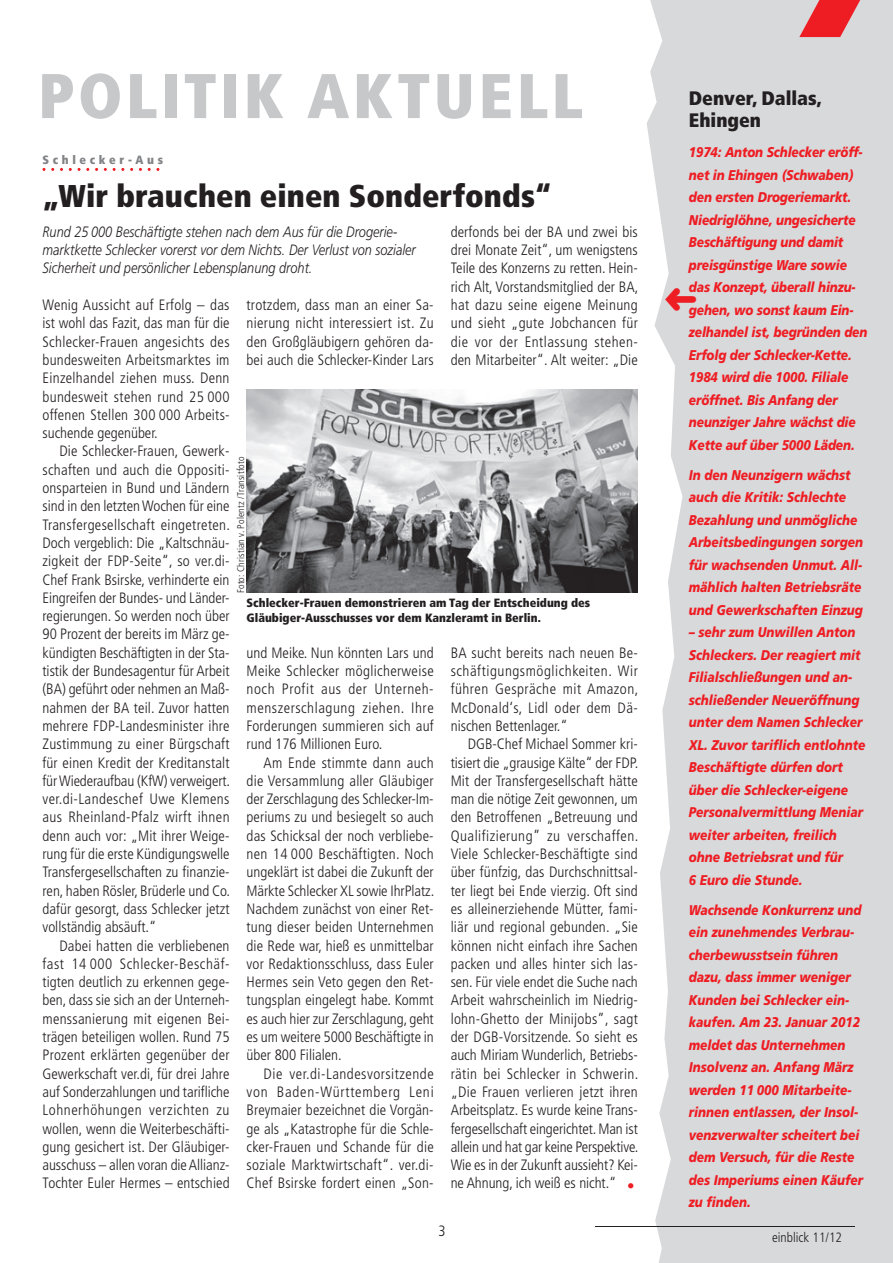
<style>
.page{position:relative;width:893px;height:1263px;background:#fff}
.page>*{position:absolute;margin:0;border:0;box-sizing:border-box;transform-origin:0 0}
.t1{font:900 condensed 63px "Frutiger";letter-spacing:.06em;color:#c7c8ca}
.t2{font:900 condensed 31.5px "Frutiger";color:#231f20}
.t3{font:900 condensed 19.5px/22.5px "Frutiger";color:#231f20}
.t4{font:300 condensed 15px/18.3px "Frutiger";letter-spacing:.005em;color:#231f20;text-align:justify}
.t5{font:italic 300 15px/18.3px "Frutiger";color:#231f20;scale:.85 1}
.t6{font:italic 900 14.1px/22.5px "Frutiger";color:#ee1d23;scale:.85 1}
.t7{font:300 condensed 13.5px "Frutiger";color:#231f20}
.t8{font:900 condensed 12px/15px "Frutiger";color:#231f20}
.t9{font:900 condensed 12px "Frutiger";letter-spacing:.3em;color:#808285}
.t10{font:300 condensed 9.75px "Frutiger";letter-spacing:.015em;color:#231f20}
.s1{color:#ee1d23}
</style>
<div class="page">
<svg style="left:646px;top:0;width:247px;height:1263px;background:#dbdbdd"></svg>
<svg style="left:42px;top:168px;width:117px;height:3px"></svg>
<hr style="left:595px;top:1226px;width:260px;height:1px;background:#231f20">
<img style="left:247px;top:389px;width:391px;height:203px">
<svg style="left:799px;top:0;width:68px;height:37px;background:#e5686c"></svg>
<svg style="left:665px;top:288px;width:31px;height:23px"></svg>
<h1 class="t1" style="left:38px;top:71px;width:546px">POLITIK AKTUELL</h1>
<p class="t9" style="left:42px;top:155px;width:122px">Schlecker-Aus</p>
<h2 class="t2" style="left:42px;top:183px;width:511px">„Wir brauchen einen Sonderfonds“</h2>
<p class="t5" style="left:42px;top:224px;width:441px">Rund 25 000 Beschäftigte stehen nach dem Aus für die Drogerie&shy;marktkette Schlecker vorerst vor dem Nichts. Der Verlust von sozialer<br>Sicherheit und persönlicher Lebensplanung droht.</p>
<p class="t4" style="left:451px;top:224px;width:189px">derfonds bei der BA und zwei bis drei Monate Zeit“, um wenigstens Teile des Konzerns zu retten. Hein&shy;rich Alt, Vorstandsmitglied der BA, hat dazu seine eigene Meinung und sieht „gute Jobchancen für die vor der Entlassung stehen&shy;den Mitarbeiter“. Alt weiter: „Die</p>
<p class="t4" style="left:42px;top:297px;width:189px">Wenig Aussicht auf Erfolg – das ist wohl das Fazit, das man für die Schlecker-Frauen angesichts des bundesweiten Arbeitsmarktes im Einzelhandel ziehen muss. Denn bundesweit stehen rund 25 000 offenen Stellen 300 000 Arbeits&shy;suchende gegenüber.</p>
<p class="t4" style="left:42px;top:443px;width:189px;text-indent:17px">Die Schlecker-Frauen, Gewerk&shy;schaften und auch die Oppositi&shy;onsparteien in Bund und Ländern sind in den letzten Wochen für eine Transfergesellschaft eingetreten.<br>Doch vergeblich: Die „Kaltschnäu&shy;zigkeit der FDP-Seite“, so ver.di-Chef Frank Bsirske, verhinderte ein Eingreifen der Bundes- und Länder&shy;regierungen. So werden noch über 90 Prozent der bereits im März ge&shy;kündigten Beschäftigten in der Sta&shy;tistik der Bundesagentur für Arbeit (BA) geführt oder nehmen an Maß&shy;nahmen der BA teil. Zuvor hatten mehrere FDP-Landesminister ihre Zustimmung zu einer Bürgschaft für einen Kredit der Kreditanstalt für Wiederaufbau (KfW) verweigert. ver.di-Landeschef Uwe Klemens aus Rheinland-Pfalz wirft ihnen denn auch vor: „Mit ihrer Weige&shy;rung für die erste Kündigungswelle Transfergesellschaften zu finanzie&shy;ren, haben Rösler, Brüderle und Co. dafür gesorgt, dass Schlecker jetzt vollständig absäuft.“</p>
<p class="t4" style="left:42px;top:937px;width:189px;text-indent:17px">Dabei hatten die verbliebenen fast 14 000 Schlecker-Beschäf&shy;tigten deutlich zu erkennen gege&shy;ben, dass sie sich an der Unterneh&shy;menssanierung mit eigenen Bei&shy;trägen beteiligen wollen. Rund 75<br>Prozent erklärten gegenüber der Gewerkschaft ver.di, für drei Jahre auf Sonderzahlungen und tarifliche Lohnerhöhungen verzichten zu wollen, wenn die Weiterbeschäfti&shy;gung gesichert ist. Der Gläubiger&shy;ausschuss – allen voran die Allianz-Tochter Euler Hermes – entschied</p>
<p class="t4" style="left:247px;top:297px;width:189px">trotzdem, dass man an einer Sa&shy;nierung nicht interessiert ist. Zu den Großgläubigern gehören da&shy;bei auch die Schlecker-Kinder Lars</p>
<p class="t10" style="left:237px;top:593px;width:138px;rotate:-90deg">Foto: Christian v. Polentz /Transitfoto</p>
<p class="t8" style="left:247px;top:596px;width:345px">Schlecker-Frauen demonstrieren am Tag der Entscheidung des<br>Gläubiger-Ausschusses vor dem Kanzleramt in Berlin.</p>
<p class="t4" style="left:247px;top:645px;width:189px">und Meike. Nun könnten Lars und Meike Schlecker möglicherweise noch Profit aus der Unterneh&shy;menszerschlagung ziehen. Ihre Forderungen summieren sich auf rund 176 Millionen Euro.</p>
<p class="t4" style="left:247px;top:754px;width:189px;text-indent:17px">Am Ende stimmte dann auch die Versammlung aller Gläubiger der Zerschlagung des Schlecker-Im&shy;periums zu und besiegelt so auch das Schicksal der noch verbliebe&shy;nen 14 000 Beschäftigten. Noch ungeklärt ist dabei die Zukunft der Märkte Schlecker XL sowie IhrPlatz.<br>Nachdem zunächst von einer Ret&shy;tung dieser beiden Unternehmen die Rede war, hieß es unmittelbar vor Redaktionsschluss, dass Euler Hermes sein Veto gegen den Ret&shy;tungsplan eingelegt habe. Kommt es auch hier zur Zerschlagung, geht es um weitere 5000 Beschäftigte in über 800 Filialen.</p>
<p class="t4" style="left:247px;top:1066px;width:189px;text-indent:17px">Die ver.di-Landesvorsitzende von Baden-Württemberg Leni Breymaier bezeichnet die Vorgän&shy;ge als „Katastrophe für die Schle&shy;cker-Frauen und Schande für die soziale Marktwirtschaft“. ver.di-Chef Bsirske fordert einen „Son-</p>
<p class="t4" style="left:451px;top:645px;width:189px">BA sucht bereits nach neuen Be&shy;schäftigungsmöglichkeiten. Wir führen Gespräche mit Amazon, McDonald‘s, Lidl oder dem Dä&shy;nischen Bettenlager.“</p>
<p class="t4" style="left:451px;top:736px;width:189px;text-indent:17px">DGB-Chef Michael Sommer kri&shy;tisiert die „grausige Kälte“ der FDP.<br>Mit der Transfergesellschaft hätte man die nötige Zeit gewonnen, um den Betroffenen „Betreuung und Qualifizierung” zu verschaffen.<br>Viele Schlecker-Beschäftigte sind über fünfzig, das Durchschnittsal&shy;ter liegt bei Ende vierzig. Oft sind es alleinerziehende Mütter, fami&shy;liär und regional gebunden. „Sie können nicht einfach ihre Sachen packen und alles hinter sich las&shy;sen. Für viele endet die Suche nach Arbeit wahrscheinlich im Niedrig&shy;lohn-Ghetto der Minijobs”, sagt der DGB-Vorsitzende. So sieht es auch Miriam Wunderlich, Betriebs&shy;rätin bei Schlecker in Schwerin. „Die Frauen verlieren jetzt ihren Arbeitsplatz. Es wurde keine Trans&shy;fergesellschaft eingerichtet. Man ist allein und hat gar keine Perspektive.<br>Wie es in der Zukunft aussieht? Kei&shy;ne Ahnung, ich weiß es nicht.“ <span class="s1">•</span></p>
<p class="t4" style="left:439px;top:1223px;width:9px">3</p>
<h3 class="t3" style="left:689px;top:88px;width:134px">Denver, Dallas,<br>Ehingen</h3>
<p class="t6" style="left:689px;top:142px;width:212px">1974: Anton Schlecker eröff&shy;net in Ehingen (Schwaben) den ersten Drogeriemarkt.<br>Niedriglöhne, ungesicherte<br>Beschäftigung und damit preisgünstige Ware sowie das Konzept, überall hinzu&shy;gehen, wo sonst kaum Ein&shy;zelhandel ist, begründen den<br>Erfolg der Schlecker-Kette.<br>1984 wird die 1000. Filiale eröffnet. Bis Anfang der neunziger Jahre wächst die<br>Kette auf über 5000 Läden.</p>
<p class="t6" style="left:689px;top:465px;width:206px">In den Neunzigern wächst auch die Kritik: Schlechte<br>Bezahlung und unmögliche<br>Arbeitsbedingungen sorgen für wachsenden Unmut. All&shy;mählich halten Betriebsräte und Gewerkschaften Einzug</p>
<p class="t6" style="left:689px;top:622px;width:209px">– sehr zum Unwillen Anton<br>Schleckers. Der reagiert mit<br>Filialschließungen und an&shy;schließender Neueröffnung unter dem Namen Schlecker<br>XL. Zuvor tariflich entlohnte<br>Beschäftigte dürfen dort über die Schlecker-eigene<br>Personalvermittlung Meniar weiter arbeiten, freilich ohne Betriebsrat und für<br>6 Euro die Stunde.</p>
<p class="t6" style="left:689px;top:900px;width:206px">Wachsende Konkurrenz und ein zunehmendes Verbrau&shy;cherbewusstsein führen dazu, dass immer weniger<br>Kunden bei Schlecker ein&shy;kaufen. Am 23. Januar 2012 meldet das Unternehmen<br>Insolvenz an. Anfang März werden 11 000 Mitarbeite&shy;rinnen entlassen, der Insol&shy;venzverwalter scheitert bei dem Versuch, für die Reste des Imperiums einen Käufer zu finden.</p>
<p class="t7" style="left:772px;top:1231px;width:71px">einblick 11/12</p>
</div>
